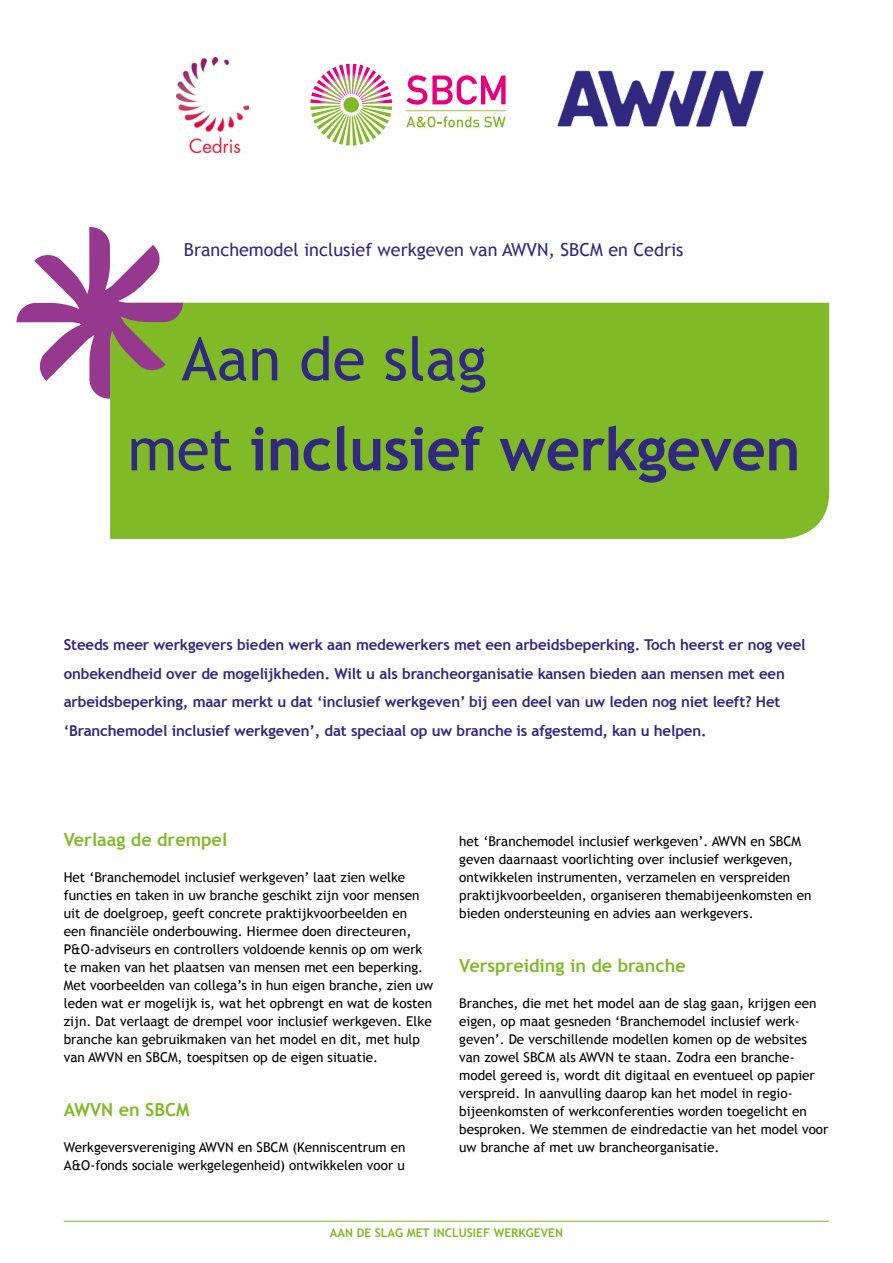
<style>
.page{position:relative;width:893px;height:1263px;background:#fff}
.page>*{position:absolute;margin:0;border:0;box-sizing:border-box;transform-origin:0 0}
.t1{font:700 60px "Trebuchet MS";letter-spacing:-.01em;color:#312880}
.t2{font:60px "Trebuchet MS";color:#312880}
.t3{font:18px "Trebuchet MS";color:#312880}
.Kopje{font:700 18px "Trebuchet MS";color:#80ba27}
.t4{font:700 15px/28.5px "Trebuchet MS";letter-spacing:-.01em;color:#312880}
.t5{font:13.5px/18px "Trebuchet MS";color:#000}
.t6{font:700 12px "Trebuchet MS";color:#80ba27}
.s1{font-weight:400}
</style>
<div class="page">
<hr style="left:64px;top:1221px;width:765px;height:1px;background:#80ba27">
<div style="left:110px;top:303px;width:719px;height:236px;background:#80ba27"></div>
<svg style="left:310px;top:64px;width:82px;height:82px"></svg>
<div style="left:340px;top:94px;width:22px;height:22px;background:#fff;border-radius:50%"></div>
<div style="left:343px;top:97px;width:16px;height:16px;background:#80ba27;border-radius:50%"></div>
<svg style="left:406px;top:75px;width:100px;height:30px"></svg>
<hr style="left:406px;top:110px;width:100px;height:1px;background:#98c449">
<svg style="left:406px;top:116px;width:100px;height:11px"></svg>
<img style="left:557px;top:70px;width:207px;height:57px">
<img style="left:177px;top:57px;width:72px;height:95px">
<svg style="left:16px;top:227px;width:167px;height:172px"></svg>
<p class="t3" style="left:184px;top:239px;width:501px">Branchemodel inclusief werkgeven van AWVN, SBCM en Cedris</p>
<p class="t2" style="left:182px;top:324px;width:307px">Aan de slag</p>
<p class="t1" style="left:128px;top:411px;width:675px"><span class="s1">met</span> inclusief werkgeven</p>
<p class="t4" style="left:64px;top:631px;width:743px">Steeds meer werkgevers bieden werk aan medewerkers met een arbeidsbeperking. Toch heerst er nog veel onbekendheid over de mogelijkheden. Wilt u als brancheorganisatie kansen bieden aan mensen met een arbeidsbeperking, maar merkt u dat ‘inclusief werkgeven’ bij een deel van uw leden nog niet leeft? Het ‘Branchemodel inclusief werkgeven’, dat speciaal op uw branche is afgestemd, kan u helpen.</p>
<p class="Kopje" style="left:64px;top:828px;width:165px">Verlaag de drempel</p>
<p class="t5" style="left:64px;top:868px;width:361px">Het ‘Branchemodel inclusief werkgeven’ laat zien welke functies en taken in uw branche geschikt zijn voor mensen uit de doelgroep, geeft concrete praktijkvoorbeelden en een financiële onderbouwing. Hiermee doen directeuren, P&amp;O-adviseurs en controllers voldoende kennis op om werk te maken van het plaatsen van mensen met een beperking.</p>
<p class="t5" style="left:64px;top:976px;width:371px">Met voorbeelden van collega’s in hun eigen branche, zien uw leden wat er mogelijk is, wat het opbrengt en wat de kosten zijn. Dat verlaagt de drempel voor inclusief werkgeven. Elke branche kan gebruikmaken van het model en dit, met hulp van AWVN en SBCM, toespitsen op de eigen situatie.</p>
<p class="Kopje" style="left:64px;top:1098px;width:127px">AWVN en SBCM</p>
<p class="t5" style="left:64px;top:1138px;width:343px">Werkgeversvereniging AWVN en SBCM (Kenniscentrum en<br>A&amp;O-fonds sociale werkgelegenheid) ontwikkelen voor u</p>
<p class="t5" style="left:459px;top:832px;width:354px">het ‘Branchemodel inclusief werkgeven’. AWVN en SBCM geven daarnaast voorlichting over inclusief werkgeven, ontwikkelen instrumenten, verzamelen en verspreiden praktijkvoorbeelden, organiseren themabijeenkomsten en bieden ondersteuning en advies aan werkgevers.</p>
<p class="Kopje" style="left:459px;top:954px;width:228px">Verspreiding in de branche</p>
<p class="t5" style="left:459px;top:994px;width:371px">Branches, die met het model aan de slag gaan, krijgen een eigen, op maat gesneden ‘Branchemodel inclusief werk&shy;geven’. De verschillende modellen komen op de websites van zowel SBCM als AWVN te staan. Zodra een branche&shy;model gereed is, wordt dit digitaal en eventueel op papier verspreid. In aanvulling daarop kan het model in regio&shy;bijeenkomsten of werkconferenties worden toegelicht en besproken. We stemmen de eindredactie van het model voor uw branche af met uw brancheorganisatie.</p>
<p class="t6" style="left:330px;top:1225px;width:235px">AAN DE SLAG MET INCLUSIEF WERKGEVEN</p>
</div>
